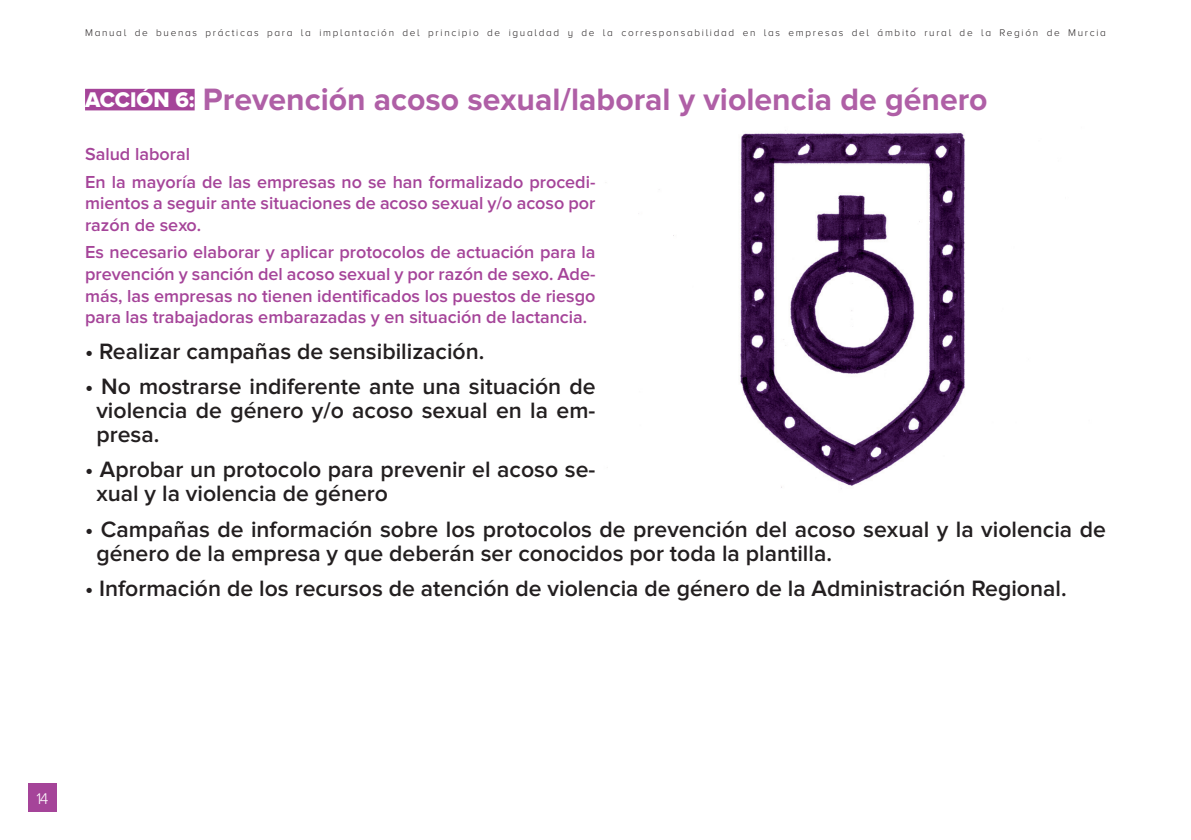
<style>
.page{position:relative;width:1191px;height:840px;background:#fff}
.page>*{position:absolute;margin:0;border:0;box-sizing:border-box;transform-origin:0 0}
.ACC_titulo_de_acción{font:700 32px "Proxima Nova";color:#af5fa6}
.ACC_objetivos_de_la{font:600 23px/24px "Proxima Nova";color:#231f20}
.ACC_1ª_objetivos_de{font:600 23px "Proxima Nova";color:#231f20}
.ACC_comentario_de_la{font:600 18px/21.6px "Proxima Nova";color:#a54499;text-align:justify}
.ACC_1ª_comentario_de{font:600 18px "Proxima Nova";color:#a54499}
.t1{font:300 16px "Proxima Nova A";color:#fff}
.t2{font:300 10px "Proxima Nova A";letter-spacing:.17em;color:#231f20}
.s1{font-family:"Proxima Nova Extrabld";font-weight:400;font-size:22px;color:#fff}
</style>
<div class="page">
<div style="left:28px;top:782px;width:29px;height:29px;background:#a54499"></div>
<div style="left:85px;top:89px;width:110px;height:21px;background:#a54499"></div>
<img style="left:638px;top:130px;width:327px;height:359px">
<p class="t2" style="left:85px;top:27px;width:1022px">Manual de buenas prácticas para la implantación del principio de igualdad y de la corresponsabilidad en las empresas del ámbito rural de la Región de Murcia</p>
<p class="ACC_titulo_de_acción" style="left:85px;top:81px;width:904px"><span class="s1">ACCIÓN 6:</span> Prevención acoso sexual/laboral y violencia de género</p>
<p class="ACC_1ª_comentario_de" style="left:85px;top:144px;width:106px">Salud laboral</p>
<p class="ACC_comentario_de_la" style="left:85px;top:171px;width:512px">En la mayoría de las empresas no se han formalizado procedi&shy;mientos a seguir ante situaciones de acoso sexual y/o acoso por razón de sexo.</p>
<p class="ACC_comentario_de_la" style="left:85px;top:242px;width:512px">Es necesario elaborar y aplicar protocolos de actuación para la prevención y sanción del acoso sexual y por razón de sexo. Ade&shy;más, las empresas no tienen identificados los puestos de riesgo para las trabajadoras embarazadas y en situación de lactancia.</p>
<p class="ACC_1ª_objetivos_de" style="left:85px;top:337px;width:401px">• Realizar campañas de sensibilización.</p>
<p class="ACC_objetivos_de_la" style="left:96px;top:374px;width:500px;text-align:justify;text-indent:-11px">• No mostrarse indiferente ante una situación de violencia de género y/o acoso sexual en la em&shy;presa.</p>
<p class="ACC_objetivos_de_la" style="left:96px;top:458px;width:500px;text-indent:-11px">• Aprobar un protocolo para prevenir el acoso se&shy;xual y la violencia de género</p>
<p class="ACC_objetivos_de_la" style="left:96px;top:517px;width:1011px;text-indent:-11px">• Campañas de información sobre los protocolos de prevención del acoso sexual y la violencia de género de la empresa y que deberán ser conocidos por toda la plantilla.</p>
<p class="ACC_objetivos_de_la" style="left:85px;top:576px;width:983px">• Información de los recursos de atención de violencia de género de la Administración Regional.</p>
<p class="t1" style="left:37px;top:789px;width:13px">14</p>
</div>
